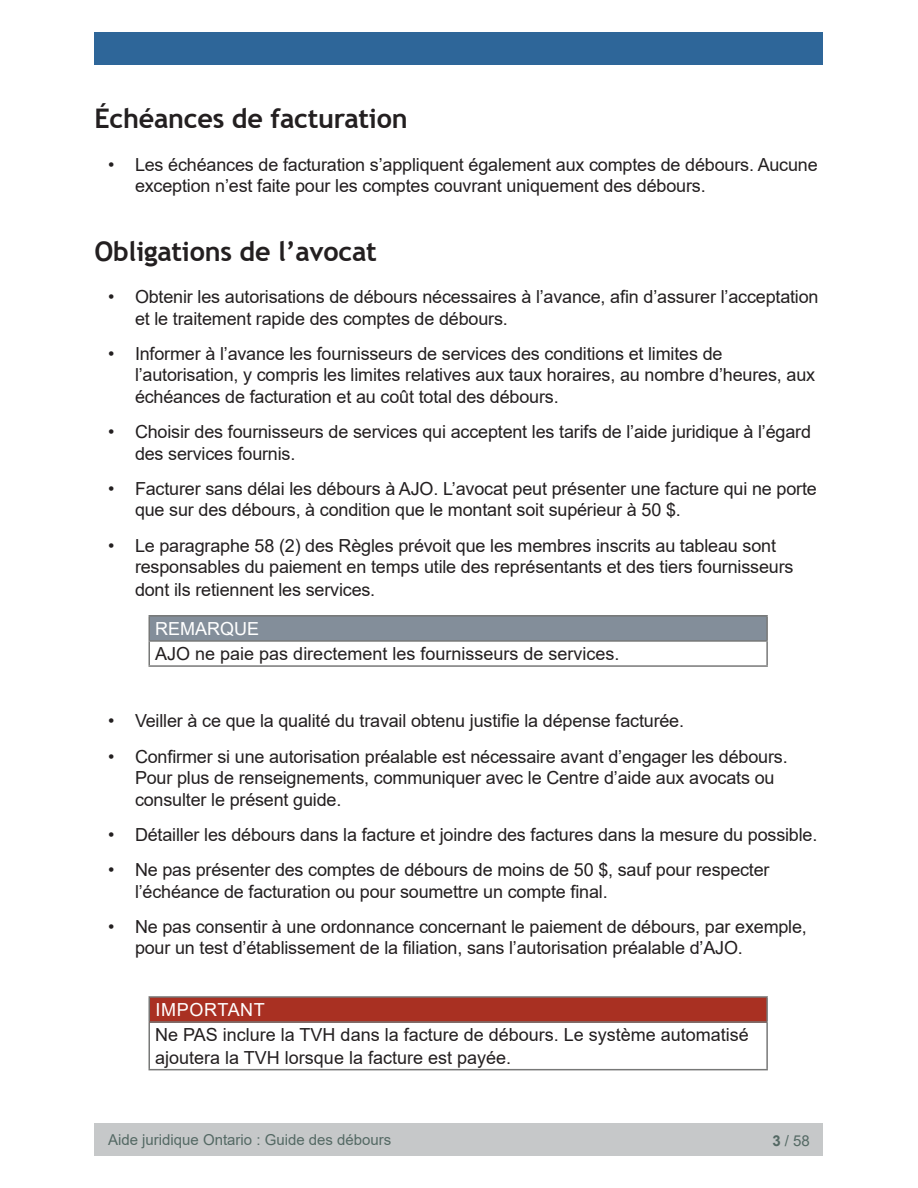
<style>
.page{position:relative;width:918px;height:1188px;background:#fff}
.page>*{position:absolute;margin:0;border:0;box-sizing:border-box;transform-origin:0 0}
.Heading_3{font:700 27px "Trebuchet MS";letter-spacing:-.01em;color:#231f20}
.t1{font:18px/21.6px "Arial";letter-spacing:-.01em;color:#231f20}
.t2{font:18px "Arial";letter-spacing:.035em;color:#fff}
.t3{font:18px "Arial";color:#fff}
.t4{font:15px "Arial";color:#546964}
.s1{font-weight:700}
</style>
<div class="page">
<div style="left:94px;top:1123px;width:730px;height:33px;background:#c6c8c9"></div>
<div style="left:94px;top:32px;width:730px;height:33px;background:#2e6699"></div>
<div style="left:149px;top:616px;width:618px;height:25px;background:#838e9a"></div>
<hr style="left:148px;top:615px;width:620px;height:2px;background:#777877">
<hr style="left:148px;top:617px;width:2px;height:23px;background:#777877">
<hr style="left:766px;top:617px;width:2px;height:23px;background:#777877">
<hr style="left:148px;top:640px;width:620px;height:2px;background:#777877">
<hr style="left:148px;top:642px;width:2px;height:23px;background:#777877">
<hr style="left:766px;top:642px;width:2px;height:23px;background:#777877">
<hr style="left:148px;top:665px;width:620px;height:2px;background:#777877">
<div style="left:149px;top:997px;width:618px;height:25px;background:#a93022"></div>
<hr style="left:148px;top:996px;width:620px;height:2px;background:#777877">
<hr style="left:148px;top:998px;width:2px;height:23px;background:#777877">
<hr style="left:766px;top:998px;width:2px;height:23px;background:#777877">
<hr style="left:148px;top:1021px;width:620px;height:2px;background:#777877">
<hr style="left:148px;top:1023px;width:2px;height:46px;background:#777877">
<hr style="left:766px;top:1023px;width:2px;height:46px;background:#777877">
<hr style="left:148px;top:1069px;width:620px;height:1px;background:#777877">
<h3 class="Heading_3" style="left:94px;top:101px;width:315px">Échéances de facturation</h3>
<p class="t1" style="left:135px;top:153px;width:684px;text-indent:-27px">• Les échéances de facturation s’appliquent également aux comptes de débours. Aucune exception n’est faite pour les comptes couvrant uniquement des débours.</p>
<h3 class="Heading_3" style="left:94px;top:234px;width:284px">Obligations de l’avocat</h3>
<p class="t1" style="left:135px;top:286px;width:685px;text-indent:-27px">• Obtenir les autorisations de débours nécessaires à l’avance, afin d’assurer l’acceptation et le traitement rapide des comptes de débours.</p>
<p class="t1" style="left:135px;top:343px;width:682px;text-indent:-27px">• Informer à l’avance les fournisseurs de services des conditions et limites de l’autorisation, y compris les limites relatives aux taux horaires, au nombre d’heures, aux échéances de facturation et au coût total des débours.</p>
<p class="t1" style="left:135px;top:421px;width:678px;text-indent:-27px">• Choisir des fournisseurs de services qui acceptent les tarifs de l’aide juridique à l’égard des services fournis.</p>
<p class="t1" style="left:135px;top:478px;width:683px;text-indent:-27px">• Facturer sans délai les débours à AJO. L’avocat peut présenter une facture qui ne porte que sur des débours, à condition que le montant soit supérieur à 50 $.</p>
<p class="t1" style="left:135px;top:534px;width:660px;line-height:22px;text-indent:-27px">• Le paragraphe 58 (2) des Règles prévoit que les membres inscrits au tableau sont responsables du paiement en temps utile des représentants et des tiers fournisseurs dont ils retiennent les services.</p>
<p class="t3" style="left:155px;top:616px;width:106px">REMARQUE</p>
<p class="t1" style="left:155px;top:643px;width:466px">AJO ne paie pas directement les fournisseurs de services.</p>
<p class="t1" style="left:108px;top:710px;width:578px">• Veiller à ce que la qualité du travail obtenu justifie la dépense facturée.</p>
<p class="t1" style="left:135px;top:745px;width:654px;text-indent:-27px">• Confirmer si une autorisation préalable est nécessaire avant d’engager les débours.<br>Pour plus de renseignements, communiquer avec le Centre d’aide aux avocats ou consulter le présent guide.</p>
<p class="t1" style="left:108px;top:824px;width:711px">• Détailler les débours dans la facture et joindre des factures dans la mesure du possible.</p>
<p class="t1" style="left:135px;top:859px;width:636px;text-indent:-27px">• Ne pas présenter des comptes de débours de moins de 50 $, sauf pour respecter l’échéance de facturation ou pour soumettre un compte final.</p>
<p class="t1" style="left:135px;top:915px;width:673px;text-indent:-27px">• Ne pas consentir à une ordonnance concernant le paiement de débours, par exemple, pour un test d’établissement de la filiation, sans l’autorisation préalable d’AJO.</p>
<p class="t2" style="left:156px;top:997px;width:111px">IMPORTANT</p>
<p class="t1" style="left:155px;top:1023px;width:595px;line-height:22.5px">Ne PAS inclure la TVH dans la facture de débours. Le système automatisé ajoutera la TVH lorsque la facture est payée.</p>
<p class="t4" style="left:108px;top:1129px;width:285px">Aide juridique Ontario : Guide des débours</p>
<p class="t4" style="left:772px;top:1130px;width:39px"><span class="s1">3</span> / 58</p>
</div>
